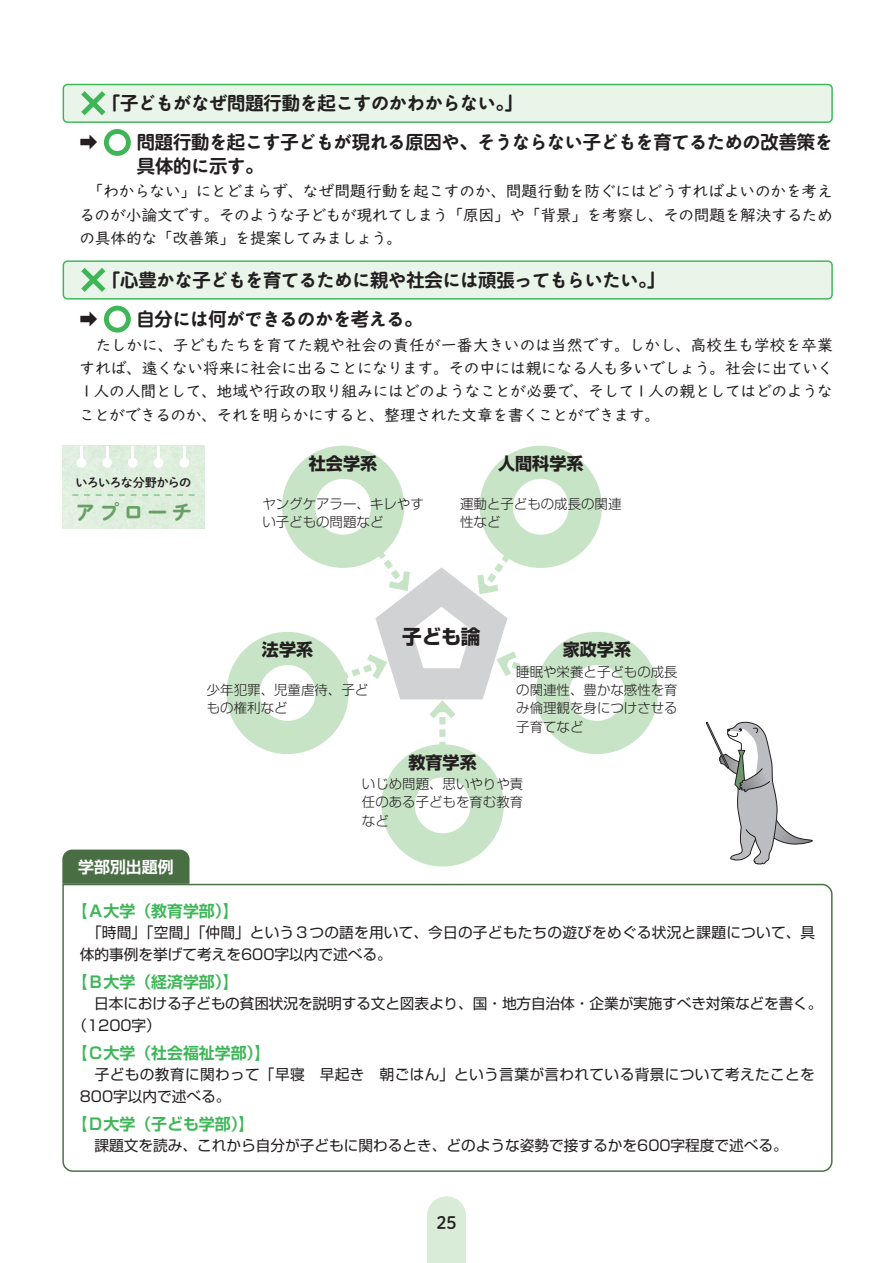
<style>
.page{position:relative;width:893px;height:1263px;background:#fff}
.page>*{position:absolute;margin:0;border:0;box-sizing:border-box;transform-origin:0 0}
.t1{font:700 20.85px "Maru Anti Std De";letter-spacing:.16em;color:#679f65}
.t2{font:700 19.5px "Shin Go Pro";color:#231f20}
.t3{font:700 18.3px "Maru Anti Std De";letter-spacing:-.035em;color:#231f20}
.t4{font:700 18.3px "Shin M Go Pro De";color:#231f20}
.t5{font:700 17.1px "Shin Go Pro";color:#231f20}
.t6{font:17.1px "P Shuei M Go Std B";color:#231f20}
.t7{font:15.9px/23.2px "UD Digi Kyokasho Std";letter-spacing:-.035em;color:#231f20;text-align:justify}
.t8{font:700 15.9px "Shin Go Pro De";color:#3eb658}
.t9{font:700 15.9px "Shin Go Pro De";color:#fff}
.t10{font:14.7px/22px "Shin Go Pro";color:#231f20}
.t11{font:14.7px/22px "Shin Go Pro";letter-spacing:.025em;color:#231f20}
.t12{font:300 13.5px/18.3px "Shin Go Pro";color:#231f20}
.t13{font:12.15px "P Shuei M Go Std B";letter-spacing:-.06em;color:#231f20}
.s1{font-family:"Shin M Go Pro De"}
.s2{font-family:"Maru Anti Std De"}
</style>
<div class="page">
<svg style="left:705px;top:721px;width:108px;height:143px"></svg>
<div style="left:63px;top:84px;width:769px;height:38px;background:#eaf5ea;border-radius:4px"></div>
<svg style="left:81px;top:91px;width:25px;height:25px"></svg>
<div style="left:63px;top:84px;width:770px;height:39px;border:1px solid #3eb658;border-radius:4px"></div>
<div style="left:104px;top:129px;width:27px;height:27px;border:5px solid #3eb658;border-radius:50%"></div>
<div style="left:63px;top:261px;width:769px;height:38px;background:#eaf5ea;border-radius:4px"></div>
<svg style="left:81px;top:268px;width:25px;height:24px"></svg>
<div style="left:63px;top:260px;width:770px;height:40px;border:1px solid #3eb658;border-radius:4px"></div>
<div style="left:104px;top:306px;width:27px;height:27px;border:5px solid #3eb658;border-radius:50%"></div>
<svg style="left:62px;top:883px;width:771px;height:289px"></svg>
<svg style="left:62px;top:849px;width:127px;height:35px;background:#4f7249"></svg>
<div style="left:63px;top:446px;width:141px;height:83px;background:#dfefde"></div>
<div style="left:77px;top:458px;width:9px;height:10px;background:#fff;border-radius:50%"></div>
<hr style="left:80px;top:446px;width:3px;height:14px;background:#fff">
<div style="left:102px;top:458px;width:10px;height:10px;background:#fff;border-radius:50%"></div>
<svg style="left:106px;top:446px;width:2px;height:12px"></svg>
<div style="left:128px;top:458px;width:10px;height:10px;background:#fff;border-radius:50%"></div>
<svg style="left:132px;top:446px;width:2px;height:12px"></svg>
<div style="left:154px;top:458px;width:9px;height:10px;background:#fff;border-radius:50%"></div>
<hr style="left:157px;top:446px;width:3px;height:14px;background:#fff">
<div style="left:179px;top:458px;width:10px;height:10px;background:#fff;border-radius:50%"></div>
<hr style="left:183px;top:446px;width:3px;height:14px;background:#fff">
<svg style="left:72px;top:494px;width:123px;height:2px"></svg>
<div style="left:282px;top:446px;width:122px;height:122px;border:33px solid #c8e4c6;border-radius:50%"></div>
<div style="left:480px;top:446px;width:122px;height:122px;border:33px solid #c8e4c6;border-radius:50%"></div>
<div style="left:381px;top:744px;width:123px;height:122px;border:33px solid #c8e4c6;border-radius:50%"></div>
<div style="left:536px;top:632px;width:122px;height:122px;border:33px solid #c8e4c6;border-radius:50%"></div>
<svg style="left:333px;top:543px;width:218px;height:206px"></svg>
<div style="left:226px;top:632px;width:123px;height:122px;border:33px solid #c8e4c6;border-radius:50%"></div>
<svg style="left:427px;top:1196px;width:39px;height:67px;background:#dbedd9"></svg>
<p class="t3" style="left:102px;top:90px;width:422px"><span class="s1">「子</span>どもがなぜ<span class="s1">問題行動</span>を<span class="s1">起</span>こすのかわからない<span class="s1">。」</span></p>
<p class="t4" style="left:80px;top:128px;width:20px">➡</p>
<p class="t3" style="left:137px;top:129px;width:698px"><span class="s1">問題行動</span>を<span class="s1">起</span>こす<span class="s1">子</span>どもが<span class="s1">現</span>れる<span class="s1">原因</span>や<span class="s1">、</span>そうならない<span class="s1">子</span>どもを<span class="s1">育</span>てるための<span class="s1">改善策</span>を</p>
<p class="t4" style="left:137px;top:151px;width:128px">具体的<span class="s2">に</span>示<span class="s2">す</span>。</p>
<p class="t7" style="left:79px;top:180px;width:755px">　「わからない」にとどまらず、なぜ問題行動を起こすのか、問題行動を防ぐにはどうすればよいのかを考えるのが小論文です。そのような子どもが現れてしまう「原因」や「背景」を考察し、その問題を解決するための具体的な「改善策」を提案してみましょう。</p>
<p class="t3" style="left:102px;top:266px;width:565px"><span class="s1">「心豊</span>かな<span class="s1">子</span>どもを<span class="s1">育</span>てるために<span class="s1">親</span>や<span class="s1">社会</span>には<span class="s1">頑張</span>ってもらいたい<span class="s1">。」</span></p>
<p class="t4" style="left:80px;top:304px;width:20px">➡</p>
<p class="t3" style="left:137px;top:305px;width:287px"><span class="s1">自分</span>には<span class="s1">何</span>ができるのかを<span class="s1">考</span>える<span class="s1">。</span></p>
<p class="t7" style="left:79px;top:333px;width:756px">　たしかに、子どもたちを育てた親や社会の責任が一番大きいのは当然です。しかし、高校生も学校を卒業すれば、遠くない将来に社会に出ることになります。その中には親になる人も多いでしょう。社会に出ていく１人の人間として、地域や行政の取り組みにはどのようなことが必要で、そして１人の親としてはどのようなことができるのか、それを明らかにすると、整理された文章を書くことができます。</p>
<p class="t13" style="left:75px;top:473px;width:118px">いろいろな分野からの</p>
<h1 class="t1" style="left:75px;top:496px;width:119px">アプローチ</h1>
<p class="t5" style="left:309px;top:450px;width:70px">社会学系</p>
<p class="t12" style="left:262px;top:493px;width:163px">ヤングケアラー、キレやすい子どもの問題など</p>
<p class="t5" style="left:498px;top:450px;width:87px">人間科学系</p>
<p class="t12" style="left:460px;top:493px;width:163px">運動と子どもの成長の関連性など</p>
<p class="t9" style="left:78px;top:854px;width:97px">学部別出題例</p>
<p class="t5" style="left:262px;top:636px;width:53px">法学系</p>
<p class="t12" style="left:207px;top:679px;width:163px">少年犯罪、児童虐待、子どもの権利など</p>
<p class="t2" style="left:402px;top:621px;width:80px">子ども論</p>
<p class="t5" style="left:563px;top:636px;width:70px">家政学系</p>
<p class="t12" style="left:516px;top:661px;width:163px;text-align:justify">睡眠や栄養と子どもの成長の関連性、豊かな感性を育み倫理観を身につけさせる子育てなど</p>
<p class="t5" style="left:408px;top:748px;width:70px">教育学系</p>
<p class="t12" style="left:362px;top:773px;width:163px;text-align:justify">いじめ問題、思いやりや責任のある子どもを育む教育など</p>
<p class="t8" style="left:72px;top:898px;width:168px">【Ａ大学（教育学部）】</p>
<p class="t10" style="left:80px;top:920px;width:737px">　「時間」「空間」「仲間」という３つの語を用いて、今日の子どもたちの遊びをめぐる状況と課題について、具体的事例を挙げて考えを600字以内で述べる。</p>
<p class="t8" style="left:72px;top:969px;width:168px">【Ｂ大学（経済学部）】</p>
<p class="t10" style="left:72px;top:991px;width:752px;text-indent:7px">　日本における子どもの貧困状況を説明する文と図表より、国・地方自治体・企業が実施すべき対策などを書く。（1200字）</p>
<p class="t8" style="left:72px;top:1039px;width:200px">【Ｃ大学（社会福祉学部）】</p>
<p class="t11" style="left:80px;top:1062px;width:737px">　子どもの教育に関わって「早寝　早起き　朝ごはん」という言葉が言われている背景について考えたことを<br>800字以内で述べる。</p>
<p class="t8" style="left:72px;top:1110px;width:184px">【Ｄ大学（子ども学部）】</p>
<p class="t10" style="left:80px;top:1133px;width:710px">　課題文を読み、これから自分が子どもに関わるとき、どのような姿勢で接するかを600字程度で述べる。</p>
<p class="t6" style="left:436px;top:1209px;width:22px">25</p>
</div>
